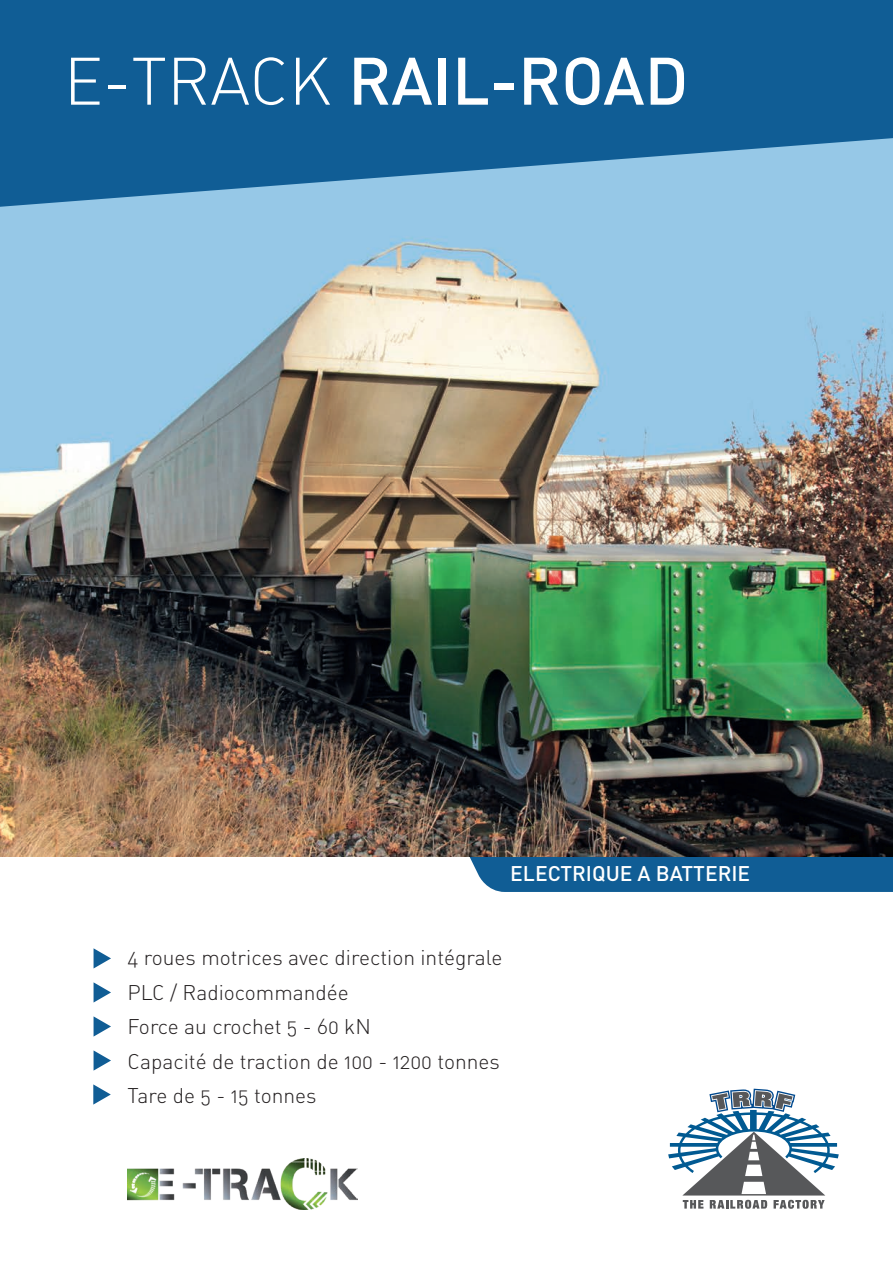
<style>
.page{position:relative;width:893px;height:1263px;background:#fff}
.page>*{position:absolute;margin:0;border:0;box-sizing:border-box;transform-origin:0 0}
.t1{font:500 66px "DIN";color:#fff}
.t2{font:21px "DIN Light Alternate";color:#231f20}
.t3{font:500 21px "DIN";color:#fff}
.s1{font-family:"DIN Light Alternate";font-weight:400}
</style>
<div class="page">
<div style="left:469px;top:857px;width:424px;height:35px;background:#105d95"></div>
<img style="left:0;top:207px;width:893px;height:650px">
<svg style="left:0;top:0;width:893px;height:207px;background:#266ea2"></svg>
<svg style="left:668px;top:1089px;width:171px;height:120px"></svg>
<img style="left:128px;top:1158px;width:230px;height:52px">
<svg style="left:94px;top:948px;width:17px;height:20px"></svg>
<svg style="left:94px;top:982px;width:17px;height:20px"></svg>
<svg style="left:94px;top:1016px;width:17px;height:20px"></svg>
<svg style="left:94px;top:1050px;width:17px;height:20px"></svg>
<svg style="left:93px;top:1084px;width:18px;height:20px"></svg>
<p class="t1" style="left:64px;top:37px;width:626px"><span class="s1">E-TRACK</span> RAIL-ROAD</p>
<p class="t3" style="left:510px;top:860px;width:242px">ELECTRIQUE A BATTERIE</p>
<p class="t2" style="left:128px;top:944px;width:376px">4 roues motrices avec direction intégrale</p>
<p class="t2" style="left:128px;top:978px;width:223px">PLC / Radiocommandée</p>
<p class="t2" style="left:128px;top:1013px;width:245px">Force au crochet 5 - 60 kN</p>
<p class="t2" style="left:128px;top:1047px;width:374px">Capacité de traction de 100 - 1200 tonnes</p>
<p class="t2" style="left:128px;top:1082px;width:191px">Tare de 5 - 15 tonnes</p>
</div>
